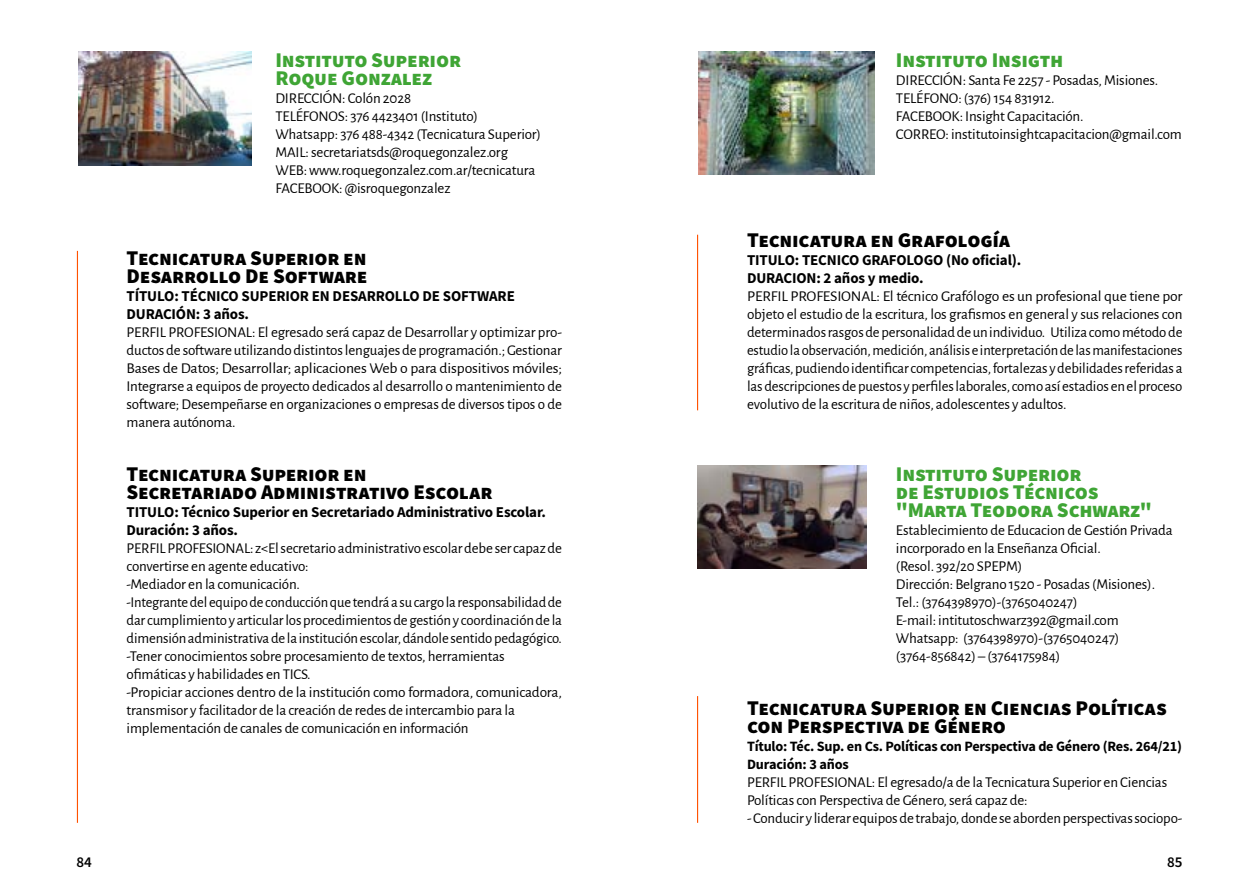
<style>
.page{position:relative;width:1259px;height:893px;background:#fff}
.page>*{position:absolute;margin:0;border:0;box-sizing:border-box;transform-origin:0 0}
.t1{font:900 21px/18px "Source Sans Pro";letter-spacing:-.015em;color:#000}
.t2{font:900 21px/18px "Source Sans Pro";letter-spacing:-.01em;color:#3fa535}
.t3{font:15px/18px "Alegreya Sans";letter-spacing:-.01em;color:#000}
.t4{font:15px/18px "Alegreya Sans";letter-spacing:-.01em;color:#000;text-align:justify;scale:1.04 1}
.t5{font:700 15px/18px "Source Sans Pro";letter-spacing:-.01em;color:#000}
.t6{font:600 15px "Source Sans Pro";color:#000}
.t7{font:700 14.25px/18px "Source Sans Pro";letter-spacing:-.015em;color:#000}
</style>
<div class="page">
<hr style="left:77px;top:251px;width:1px;height:572px;background:#ff5200">
<img style="left:698px;top:51px;width:176px;height:124px">
<img style="left:697px;top:466px;width:170px;height:103px">
<hr style="left:697px;top:696px;width:1px;height:127px;background:#ff5200">
<hr style="left:697px;top:235px;width:1px;height:175px;background:#ff5200">
<img style="left:78px;top:51px;width:173px;height:114px">
<h1 class="t2" style="left:275px;top:50px;width:187px">Instituto Superior<br>Roque Gonzalez</h1>
<p class="t3" style="left:275px;top:88px;width:267px">DIRECCIÓN: Colón 2028<br>TELÉFONOS: 376 4423401 (Instituto)<br>Whatsapp: 376 488-4342 (Tecnicatura Superior)<br>MAIL: secretariatsds@roquegonzalez.org WEB: www.roquegonzalez.com.ar/tecnicatura FACEBOOK: @isroquegonzalez</p>
<h1 class="t1" style="left:127px;top:248px;width:242px">Tecnicatura Superior en<br>Desarrollo De Software</h1>
<p class="t5" style="left:127px;top:287px;width:390px">TÍTULO: TÉCNICO SUPERIOR EN DESARROLLO DE SOFTWARE<br>DURACIÓN: 3 años.</p>
<p class="t3" style="left:127px;top:322px;width:437px;text-align:justify">PERFIL PROFESIONAL: El egresado será capaz de Desarrollar y optimizar pro&shy;ductos de software utilizando distintos lenguajes de programación.; Gestionar Bases de Datos; Desarrollar; aplicaciones Web o para dispositivos móviles; Integrarse a equipos de proyecto dedicados al desarrollo o mantenimiento de software; Desempeñarse en organizaciones o empresas de diversos tipos o de manera autónoma.</p>
<h1 class="t1" style="left:127px;top:464px;width:367px">Tecnicatura Superior en<br>Secretariado Administrativo Escolar</h1>
<p class="t5" style="left:127px;top:503px;width:421px">TITULO: Técnico Superior en Secretariado Administrativo Escolar.<br>Duración: 3 años.</p>
<p class="t3" style="left:127px;top:538px;width:437px">PERFIL PROFESIONAL: z&lt;El secretario administrativo escolar debe ser capaz de convertirse en agente educativo:<br>-Mediador en la comunicación.<br>-Integrante del equipo de conducción que tendrá a su cargo la responsabilidad de dar cumplimiento y articular los procedimientos de gestión y coordinación de la dimensión administrativa de la institución escolar, dándole sentido pedagógico. -Tener conocimientos sobre procesamiento de textos, herramientas ofimáticas y habilidades en TICS.<br>-Propiciar acciones dentro de la institución como formadora, comunicadora, transmisor y facilitador de la creación de redes de intercambio para la implementación de canales de comunicación en información</p>
<h1 class="t2" style="left:896px;top:50px;width:169px">Instituto Insigth</h1>
<p class="t3" style="left:896px;top:70px;width:287px">DIRECCIÓN: Santa Fe 2257 - Posadas, Misiones.<br>TELÉFONO: (376) 154 831912.<br>FACEBOOK: Insight Capacitación.<br>CORREO: institutoinsightcapacitacion@gmail.com</p>
<h1 class="t1" style="left:747px;top:230px;width:264px">Tecnicatura en Grafología</h1>
<p class="t5" style="left:747px;top:251px;width:276px">TITULO: TECNICO GRAFOLOGO (No oficial).<br>DURACION: 2 años y medio.</p>
<p class="t4" style="left:747px;top:286px;width:420px">PERFIL PROFESIONAL: El técnico Grafólogo es un profesional que tiene por objeto el estudio de la escritura, los grafismos en general y sus relaciones con determinados rasgos de personalidad de un individuo. Utiliza como método de estudio la observación, medición, análisis e interpretación de las manifestaciones gráficas, pudiendo identificar competencias, fortalezas y debilidades referidas a las descripciones de puestos y perfiles laborales, como así estadios en el proceso evolutivo de la escritura de niños, adolescentes y adultos.</p>
<h1 class="t2" style="left:896px;top:464px;width:258px">Instituto Superior<br>de Estudios Técnicos "Marta Teodora Schwarz"</h1>
<p class="t3" style="left:896px;top:520px;width:278px">Establecimiento de Educacion de Gestión Privada incorporado en la Enseñanza Oficial.<br>(Resol. 392/20 SPEPM)<br>Dirección: Belgrano 1520 - Posadas (Misiones).<br>Tel.: (3764398970)-(3765040247)<br>E-mail: intitutoschwarz392@gmail.com Whatsapp: (3764398970)-(3765040247) (3764-856842) – (3764175984)</p>
<h1 class="t1" style="left:747px;top:698px;width:421px">Tecnicatura Superior en Ciencias Políticas con Perspectiva de Género</h1>
<p class="t7" style="left:747px;top:737px;width:436px">Título: Téc. Sup. en Cs. Políticas con Perspectiva de Género (Res. 264/21)<br>Duración: 3 años</p>
<p class="t3" style="left:747px;top:772px;width:422px">PERFIL PROFESIONAL: El egresado/a de la Tecnicatura Superior en Ciencias<br>Políticas con Perspectiva de Género, será capaz de:</p>
<p class="t3" style="left:747px;top:808px;width:437px">- Conducir y liderar equipos de trabajo, donde se aborden perspectivas sociopo-</p>
<p class="t6" style="left:76px;top:852px;width:17px">84</p>
<p class="t6" style="left:1167px;top:852px;width:17px">85</p>
</div>
